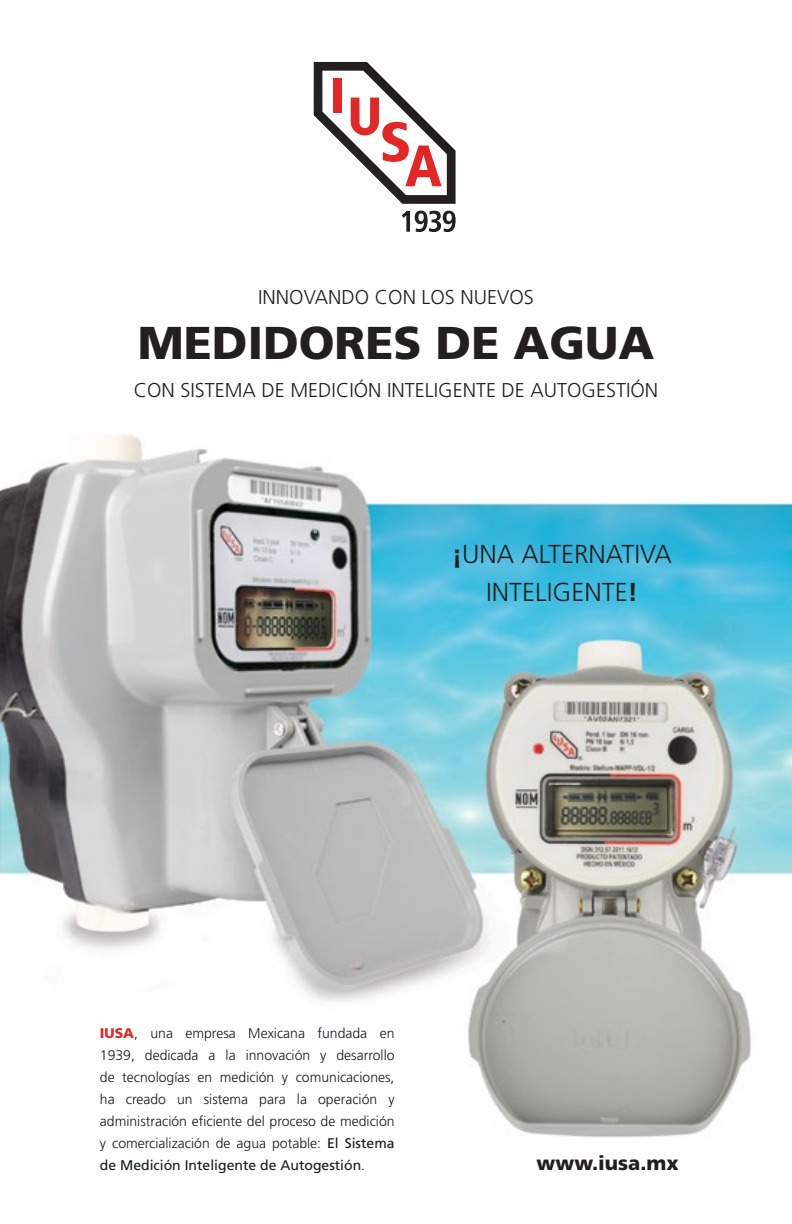
<style>
.page{position:relative;width:792px;height:1224px;background:#fff}
.page>*{position:absolute;margin:0;border:0;box-sizing:border-box;transform-origin:0 0}
.t1{font:900 46px "Frutiger LT Std";color:#231f20}
.t2{font:300 26px/38px "Frutiger LT Std";color:#231f20;text-align:center}
.t3{font:300 20px "Frutiger LT Std";color:#231f20}
.t4{font:900 20px "Frutiger LT Std";color:#231f20}
.t5{font:300 14px/22px "Frutiger LT Std";color:#121b21;text-align:justify}
.s1{font-weight:700}
.s2{font-weight:900;color:#e32726}
.s3{font-weight:400}
</style>
<div class="page">
<img style="left:0;top:62px;width:792px;height:1076px">
<svg style="left:402px;top:211px;width:54px;height:21px"></svg>
<svg style="left:314px;top:62px;width:142px;height:142px"></svg>
<h3 class="t3" style="left:258px;top:286px;width:277px">INNOVANDO CON LOS NUEVOS</h3>
<h1 class="t1" style="left:138px;top:315px;width:518px">MEDIDORES DE AGUA</h1>
<h3 class="t3" style="left:134px;top:379px;width:526px">CON SISTEMA DE MEDICIÓN INTELIGENTE DE AUTOGESTIÓN</h3>
<h2 class="t2" style="left:452px;top:535px;width:221px"><span class="s1">¡</span>UNA ALTERNATIVA<br>INTELIGENTE<span class="s1">!</span></h2>
<p class="t5" style="left:100px;top:1022px;width:296px"><span class="s2">IUSA</span>, una empresa Mexicana fundada en 1939, dedicada a la innovación y desarrollo de tecnologías en medición y comunicaciones, ha creado un sistema para la operación y administración eficiente del proceso de medición y comercialización de agua potable: <span class="s3">El Sistema de Medición Inteligente de Autogestión</span>.</p>
<h3 class="t4" style="left:537px;top:1150px;width:144px">www.iusa.mx</h3>
</div>
